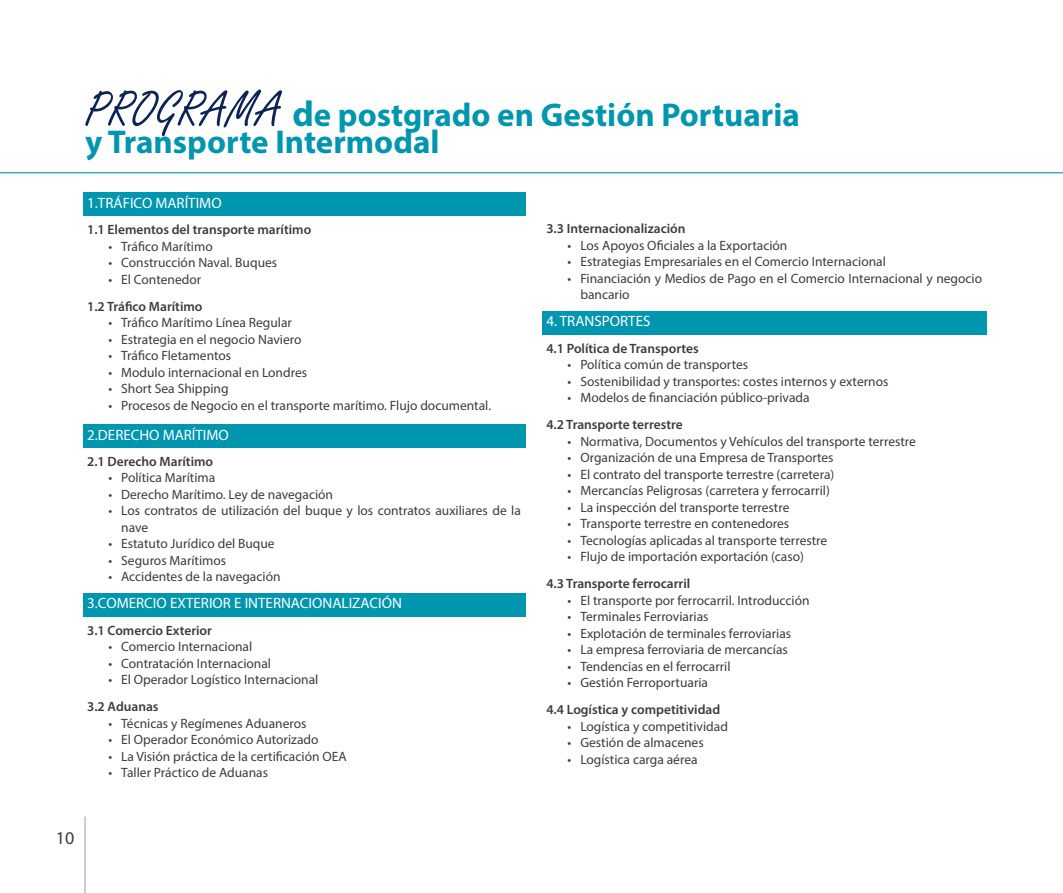
<style>
.page{position:relative;width:1063px;height:893px;background:#fff}
.page>*{position:absolute;margin:0;border:0;box-sizing:border-box;transform-origin:0 0}
.t1{font:700 33px/27px "Myriad Pro";color:#0096af}
.t2{font:18px "Myriad Pro";color:#3c3c3b}
.t3{font:15px "Myriad Pro";color:#fff}
.t4{font:13.5px/16.5px "Myriad Pro";color:#3c3c3b}
.t5{font:600 13.5px "Myriad Pro";color:#3c3c3b}
.s1{font-family:"Freestyle Script";font-weight:400;font-size:52.5px;color:#0d2355}
.s2{font-size:36px}
</style>
<div class="page">
<hr style="left:85px;top:816px;width:1px;height:77px;background:#9d9d9c">
<div style="left:83px;top:192px;width:442px;height:24px;background:#0096af"></div>
<div style="left:83px;top:424px;width:442px;height:24px;background:#0096af"></div>
<div style="left:83px;top:593px;width:442px;height:23px;background:#0096af"></div>
<div style="left:542px;top:311px;width:444px;height:23px;background:#0096af"></div>
<hr style="left:0;top:172px;width:1063px;height:1px;background:#0096af">
<h1 class="t1" style="left:85px;top:100px;width:716px"><span class="s1">PROGRAMA</span> <span class="s2">d</span>e postgrado en Gestión Portuaria y Transporte Intermodal</h1>
<p class="t3" style="left:87px;top:194px;width:136px">1.TRÁFICO MARÍTIMO</p>
<p class="t5" style="left:87px;top:221px;width:226px">1.1 Elementos del transporte marítimo</p>
<p class="t4" style="left:108px;top:238px;width:106px">• Tráfico Marítimo</p>
<p class="t4" style="left:108px;top:254px;width:170px">• Construcción Naval. Buques</p>
<p class="t4" style="left:108px;top:271px;width:94px">• El Contenedor</p>
<p class="t5" style="left:87px;top:298px;width:117px">1.2 Tráfico Marítimo</p>
<p class="t4" style="left:108px;top:314px;width:185px">• Tráfico Marítimo Línea Regular</p>
<p class="t4" style="left:108px;top:331px;width:195px">• Estrategia en el negocio Naviero</p>
<p class="t4" style="left:108px;top:347px;width:124px">• Tráfico Fletamentos</p>
<p class="t4" style="left:108px;top:364px;width:200px">• Modulo internacional en Londres</p>
<p class="t4" style="left:108px;top:380px;width:122px">• Short Sea Shipping</p>
<p class="t4" style="left:108px;top:397px;width:384px">• Procesos de Negocio en el transporte marítimo. Flujo documental.</p>
<p class="t3" style="left:87px;top:425px;width:143px">2.DERECHO MARÍTIMO</p>
<p class="t5" style="left:87px;top:453px;width:128px">2.1 Derecho Marítimo</p>
<p class="t4" style="left:108px;top:469px;width:108px">• Política Marítima</p>
<p class="t4" style="left:108px;top:486px;width:226px">• Derecho Marítimo. Ley de navegación</p>
<p class="t4" style="left:121px;top:502px;width:401px;text-indent:-13px">• Los contratos de utilización del buque y los contratos auxiliares de la nave</p>
<p class="t4" style="left:108px;top:535px;width:168px">• Estatuto Jurídico del Buque</p>
<p class="t4" style="left:108px;top:552px;width:119px">• Seguros Marítimos</p>
<p class="t4" style="left:108px;top:568px;width:174px">• Accidentes de la navegación</p>
<p class="t3" style="left:87px;top:594px;width:316px">3.COMERCIO EXTERIOR E INTERNACIONALIZACIÓN</p>
<p class="t5" style="left:87px;top:622px;width:126px">3.1 Comercio Exterior</p>
<p class="t4" style="left:108px;top:638px;width:145px">• Comercio Internacional</p>
<p class="t4" style="left:108px;top:655px;width:164px">• Contratación Internacional</p>
<p class="t4" style="left:108px;top:671px;width:212px">• El Operador Logístico Internacional</p>
<p class="t5" style="left:87px;top:698px;width:73px">3.2 Aduanas</p>
<p class="t4" style="left:108px;top:715px;width:200px">• Técnicas y Regímenes Aduaneros</p>
<p class="t4" style="left:108px;top:731px;width:212px">• El Operador Económico Autorizado</p>
<p class="t4" style="left:108px;top:748px;width:240px">• La Visión práctica de la certificación OEA</p>
<p class="t4" style="left:108px;top:764px;width:161px">• Taller Práctico de Aduanas</p>
<p class="t5" style="left:546px;top:220px;width:141px">3.3 Internacionalización</p>
<p class="t4" style="left:568px;top:237px;width:221px">• Los Apoyos Oficiales a la Exportación</p>
<p class="t4" style="left:568px;top:253px;width:320px">• Estrategias Empresariales en el Comercio Internacional</p>
<p class="t4" style="left:580px;top:270px;width:403px;text-indent:-13px">• Financiación y Medios de Pago en el Comercio Internacional y negocio bancario</p>
<p class="t3" style="left:546px;top:312px;width:106px">4. TRANSPORTES</p>
<p class="t5" style="left:546px;top:340px;width:154px">4.1 Política de Transportes</p>
<p class="t4" style="left:568px;top:356px;width:182px">• Política común de transportes</p>
<p class="t4" style="left:568px;top:373px;width:322px">• Sostenibilidad y transportes: costes internos y externos</p>
<p class="t4" style="left:568px;top:389px;width:244px">• Modelos de financiación público-privada</p>
<p class="t5" style="left:546px;top:416px;width:138px">4.2 Transporte terrestre</p>
<p class="t4" style="left:568px;top:433px;width:350px">• Normativa, Documentos y Vehículos del transporte terrestre</p>
<p class="t4" style="left:568px;top:449px;width:268px">• Organización de una Empresa de Transportes</p>
<p class="t4" style="left:568px;top:466px;width:268px">• El contrato del transporte terrestre (carretera)</p>
<p class="t4" style="left:568px;top:482px;width:264px">• Mercancías Peligrosas (carretera y ferrocarril)</p>
<p class="t4" style="left:568px;top:499px;width:223px">• La inspección del transporte terrestre</p>
<p class="t4" style="left:568px;top:515px;width:223px">• Transporte terrestre en contenedores</p>
<p class="t4" style="left:568px;top:532px;width:261px">• Tecnologías aplicadas al transporte terrestre</p>
<p class="t4" style="left:568px;top:548px;width:238px">• Flujo de importación exportación (caso)</p>
<p class="t5" style="left:546px;top:575px;width:145px">4.3 Transporte ferrocarril</p>
<p class="t4" style="left:568px;top:592px;width:243px">• El transporte por ferrocarril. Introducción</p>
<p class="t4" style="left:568px;top:608px;width:142px">• Terminales Ferroviarias</p>
<p class="t4" style="left:568px;top:625px;width:225px">• Explotación de terminales ferroviarias</p>
<p class="t4" style="left:568px;top:641px;width:222px">• La empresa ferroviaria de mercancías</p>
<p class="t4" style="left:568px;top:658px;width:165px">• Tendencias en el ferrocarril</p>
<p class="t4" style="left:568px;top:674px;width:142px">• Gestión Ferroportuaria</p>
<p class="t5" style="left:546px;top:701px;width:175px">4.4 Logística y competitividad</p>
<p class="t4" style="left:568px;top:718px;width:162px">• Logística y competitividad</p>
<p class="t4" style="left:568px;top:734px;width:138px">• Gestión de almacenes</p>
<p class="t4" style="left:568px;top:751px;width:131px">• Logística carga aérea</p>
<h2 class="t2" style="left:56px;top:827px;width:20px">10</h2>
</div>
